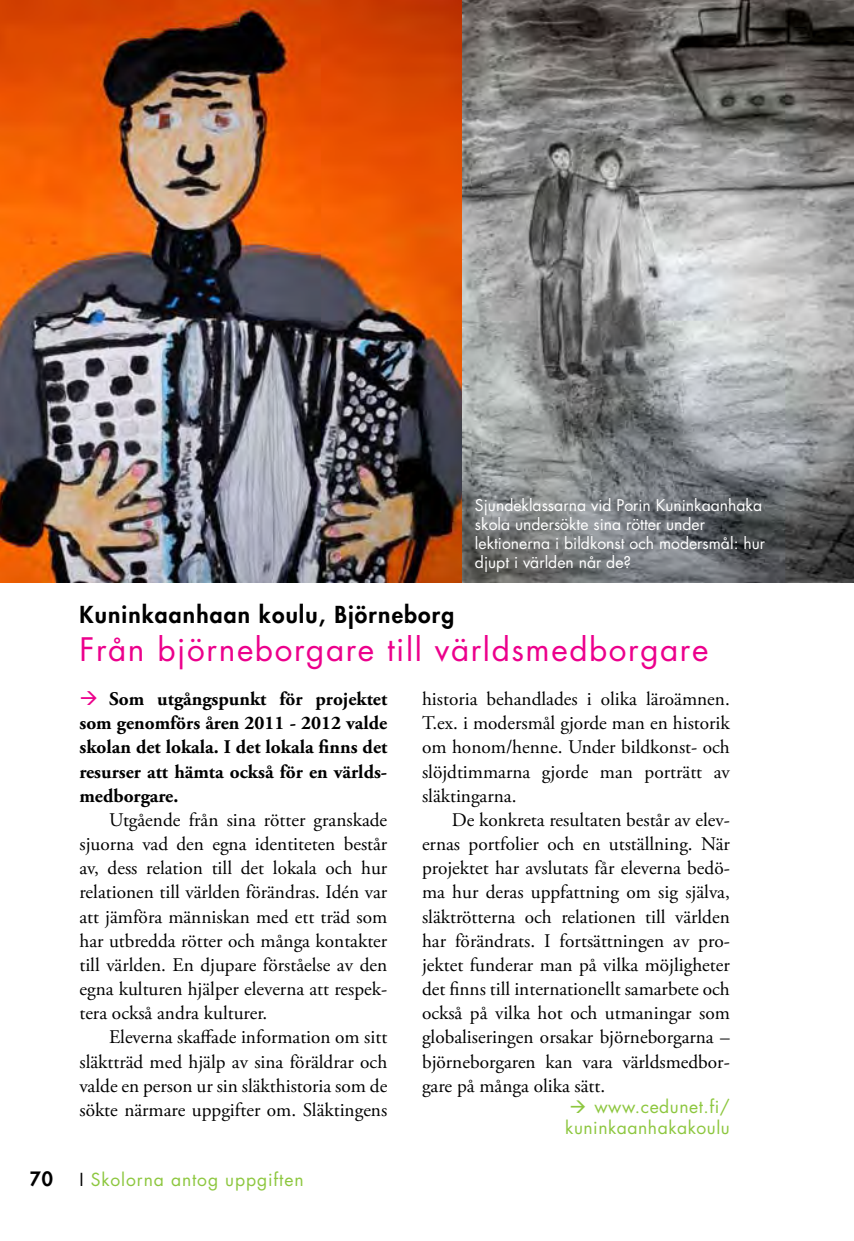
<style>
.page{position:relative;width:854px;height:1241px;background:#fff}
.page>*{position:absolute;margin:0;border:0;box-sizing:border-box;transform-origin:0 0}
.t1{font:31.5px "Futura Std";letter-spacing:.05em;color:#ec008c}
.t2{font:800 22.75px "Futura Std";letter-spacing:.05em;color:#000}
.t3{font:19.25px/24.2px "Adobe Garamond Pro";color:#000;text-align:justify}
.t4{font:700 19.25px/24.2px "Adobe Garamond Pro";color:#000;text-align:justify}
.t5{font:800 19.25px "Futura Std";color:#000}
.t6{font:17.5px/21px "Futura Std";letter-spacing:.03em;color:#8dc73f;text-align:right}
.t7{font:17.5px "Futura Std";letter-spacing:.05em;color:#8dc73f}
.t8{font:15.75px/18.9px "Futura Std";color:#fff}
.s1{color:#000}
</style>
<div class="page">
<img style="left:0;top:0;width:463px;height:582px">
<img style="left:463px;top:0;width:390px;height:582px">
<p class="t8" style="left:475px;top:496px;width:291px">Sjundeklassarna vid Porin Kuninkaanhaka skola undersökte sina rötter under lektionerna i bildkonst och modersmål: hur djupt i världen når de?</p>
<p class="t2" style="left:79px;top:600px;width:376px">Kuninkaanhaan koulu, Björneborg</p>
<h1 class="t1" style="left:79px;top:629px;width:630px">Från björneborgare till världsmedborgare</h1>
<p class="t3" style="left:422px;top:687px;width:309px">historia behandlades i olika läroämnen.<br>T.ex. i modersmål gjorde man en historik om honom/henne. Under bildkonst- och slöjdtimmarna gjorde man porträtt av släktingarna.</p>
<p class="t3" style="left:422px;top:808px;width:309px;text-indent:30px">De konkreta resultaten består av elev&shy;ernas portfolier och en utställning. När projektet har avslutats får eleverna bedö&shy;ma hur deras uppfattning om sig själva, släktrötterna och relationen till världen har förändrats. I fortsättningen av pro&shy;jektet funderar man på vilka möjligheter det finns till internationellt samarbete och också på vilka hot och utmaningar som globaliseringen orsakar björneborgarna – björneborgaren kan vara världsmedbor&shy;gare på många olika sätt.</p>
<p class="t6" style="left:565px;top:1095px;width:166px">www.cedunet.fi/ kuninkaanhakakoulu</p>
<p class="t4" style="left:79px;top:687px;width:309px;text-indent:30px">Som utgångspunkt för projektet som genomförs åren 2011 - 2012 valde skolan det lokala. I det lokala finns det resurser att hämta också för en världs&shy;medborgare.</p>
<p class="t3" style="left:79px;top:808px;width:309px;text-indent:30px">Utgående från sina rötter granskade sjuorna vad den egna identiteten består av, dess relation till det lokala och hur relationen till världen förändras. Idén var att jämföra människan med ett träd som har utbredda rötter och många kontakter till världen. En djupare förståelse av den egna kulturen hjälper eleverna att respek&shy;tera också andra kulturer.</p>
<p class="t3" style="left:79px;top:1025px;width:309px;text-indent:30px">Eleverna skaffade information om sitt släktträd med hjälp av sina föräldrar och valde en person ur sin släkthistoria som de sökte närmare uppgifter om. Släktingens</p>
<p class="t5" style="left:30px;top:1166px;width:25px">70</p>
<p class="t7" style="left:79px;top:1168px;width:225px"><span class="s1">I</span> Skolorna antog uppgiften</p>
</div>
